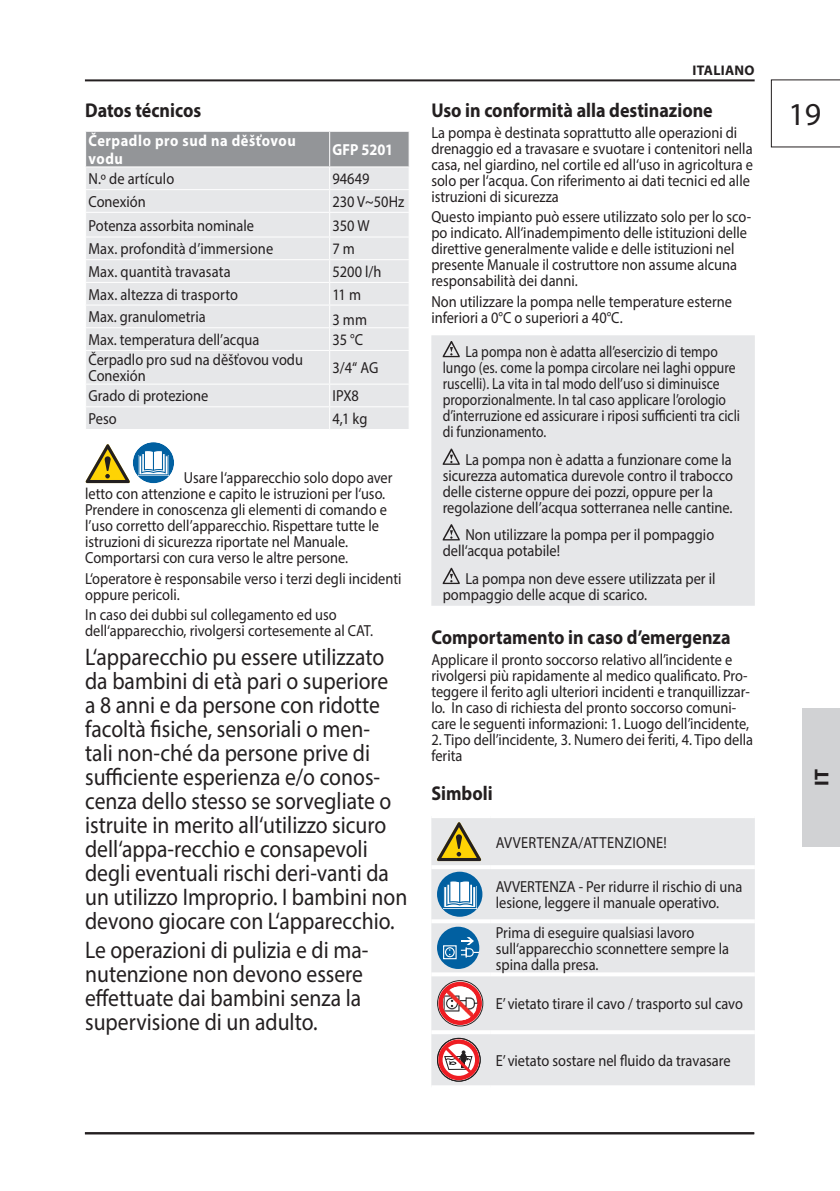
<style>
.page{position:relative;width:840px;height:1191px;background:#fff}
.page>*{position:absolute;margin:0;border:0;box-sizing:border-box;transform-origin:0 0}
.t1{font:32px "Myriad Pro";color:#231f20}
.t2{font:24px/24px "Myriad Pro";color:#231f20;scale:.9 1}
.t3{font:700 20px "Myriad Pro";color:#231f20;scale:.9 1}
.t4{font:700 20px "Myriad Pro";color:#231f20}
.t5{font:16px/16px "Myriad Pro";color:#231f20;scale:.9 1}
.t6{font:16px/16px "Myriad Pro";color:#231f20;scale:.85 1}
.t7{font:700 16px/18px "Myriad Pro";letter-spacing:.04em;color:#fff;scale:.9 1}
.t8{font:16px "Myriad Pro";letter-spacing:.02em;color:#231f20;scale:.9 1}
.t9{font:700 14px "Myriad Pro";letter-spacing:.02em;color:#231f20}
</style>
<div class="page">
<hr style="left:85px;top:1132px;width:668px;height:2px;background:#231f20">
<hr style="left:85px;top:79px;width:669px;height:2px;background:#231f20">
<svg style="left:770px;top:79px;width:69px;height:69px"></svg>
<hr style="left:839px;top:708px;width:1px;height:138px;background:#d1d2d4">
<div style="left:801px;top:708px;width:38px;height:138px;background:#d1d2d4"></div>
<div style="left:86px;top:351px;width:322px;height:78px;background:#e6e7e9"></div>
<svg style="left:85px;top:131px;width:324px;height:219px;background:#dadbdd"></svg>
<hr style="left:329px;top:351px;width:1px;height:32px;background:#fff">
<hr style="left:85px;top:383px;width:244px;height:1px;background:#fff">
<hr style="left:329px;top:383px;width:80px;height:1px;background:#fff">
<hr style="left:85px;top:406px;width:244px;height:1px;background:#fff">
<hr style="left:329px;top:406px;width:80px;height:1px;background:#fff">
<svg style="left:329px;top:384px;width:1px;height:45px"></svg>
<svg style="left:408px;top:385px;width:1px;height:44px"></svg>
<div style="left:133px;top:442px;width:41px;height:41px;background:#0160a1;border-radius:50%"></div>
<svg style="left:138px;top:450px;width:30px;height:25px"></svg>
<svg style="left:86px;top:444px;width:44px;height:39px"></svg>
<div style="left:431px;top:335px;width:323px;height:271px;background:#e6e7e9"></div>
<svg style="left:442px;top:341px;width:17px;height:16px"></svg>
<svg style="left:442px;top:448px;width:17px;height:17px"></svg>
<svg style="left:442px;top:524px;width:17px;height:16px"></svg>
<svg style="left:442px;top:568px;width:17px;height:16px"></svg>
<div style="left:431px;top:818px;width:323px;height:267px;background:#e6e7e9"></div>
<hr style="left:431px;top:865px;width:59px;height:4px;background:#fff">
<hr style="left:490px;top:865px;width:264px;height:4px;background:#fff">
<hr style="left:431px;top:919px;width:59px;height:4px;background:#fff">
<hr style="left:490px;top:919px;width:264px;height:4px;background:#fff">
<hr style="left:431px;top:972px;width:59px;height:4px;background:#fff">
<hr style="left:490px;top:972px;width:264px;height:4px;background:#fff">
<hr style="left:431px;top:1030px;width:59px;height:4px;background:#fff">
<hr style="left:490px;top:1030px;width:264px;height:4px;background:#fff">
<svg style="left:437px;top:822px;width:44px;height:39px;background:#b9ac73"></svg>
<svg style="left:437px;top:871px;width:45px;height:45px"></svg>
<svg style="left:443px;top:880px;width:33px;height:28px"></svg>
<div style="left:437px;top:926px;width:42px;height:43px;background:#0160a1;border-radius:50%"></div>
<div style="left:443px;top:945px;width:13px;height:14px;border:1px solid #fff"></div>
<div style="left:445px;top:947px;width:9px;height:10px;border:1px solid #fff;border-radius:50%"></div>
<svg style="left:460px;top:937px;width:19px;height:22px"></svg>
<div style="left:437px;top:980px;width:46px;height:46px;border:1px solid #231f20;border-radius:50%"></div>
<svg style="left:438px;top:981px;width:43px;height:44px"></svg>
<img style="left:442px;top:986px;width:35px;height:34px;border-radius:17px">
<div style="left:437px;top:1038px;width:43px;height:43px;border:1px solid #231f20;border-radius:50%"></div>
<svg style="left:438px;top:1039px;width:41px;height:41px"></svg>
<p class="t3" style="left:85px;top:97px;width:130px">Datos técnicos</p>
<p class="t7" style="left:88px;top:131px;width:232px">Čerpadlo pro sud na děšťovou vodu</p>
<p class="t7" style="left:332px;top:140px;width:69px">GFP 5201</p>
<p class="t5" style="left:88px;top:171px;width:97px">N.º de artículo</p>
<p class="t5" style="left:332px;top:171px;width:43px">94649</p>
<p class="t5" style="left:88px;top:193px;width:65px">Conexión</p>
<p class="t5" style="left:332px;top:193px;width:81px">230 V~50Hz</p>
<p class="t5" style="left:88px;top:217px;width:185px">Potenza assorbita nominale</p>
<p class="t5" style="left:332px;top:217px;width:43px">350 W</p>
<p class="t5" style="left:88px;top:241px;width:207px">Max. profondità d’immersione</p>
<p class="t5" style="left:332px;top:241px;width:26px">7 m</p>
<p class="t5" style="left:88px;top:263px;width:159px">Max. quantità travasata</p>
<p class="t5" style="left:332px;top:263px;width:56px">5200 l/h</p>
<p class="t5" style="left:88px;top:286px;width:168px">Max. altezza di trasporto</p>
<p class="t5" style="left:332px;top:286px;width:33px">11 m</p>
<p class="t5" style="left:88px;top:309px;width:132px">Max. granulometria</p>
<p class="t5" style="left:332px;top:311px;width:40px">3 mm</p>
<p class="t5" style="left:88px;top:331px;width:191px">Max. temperatura dell’acqua</p>
<p class="t5" style="left:332px;top:331px;width:36px">35 °C</p>
<p class="t5" style="left:88px;top:352px;width:240px">Čerpadlo pro sud na děšťovou vodu<br>Conexión</p>
<p class="t5" style="left:332px;top:360px;width:52px">3/4“ AG</p>
<p class="t5" style="left:88px;top:388px;width:135px">Grado di protezione</p>
<p class="t5" style="left:332px;top:388px;width:31px">IPX8</p>
<p class="t5" style="left:88px;top:410px;width:33px">Peso</p>
<p class="t5" style="left:332px;top:410px;width:40px">4,1 kg</p>
<p class="t5" style="left:85px;top:470px;width:343px;text-indent:99px">Usare l‘apparecchio solo dopo aver letto con attenzione e capito le istruzioni per l‘uso.<br>Prendere in conoscenza gli elementi di comando e l’uso corretto dell’apparecchio. Rispettare tutte le istruzioni di sicurezza riportate nel Manuale.<br>Comportarsi con cura verso le altre persone.</p>
<p class="t5" style="left:85px;top:570px;width:353px">L‘operatore è responsabile verso i terzi degli incidenti oppure pericoli.</p>
<p class="t5" style="left:85px;top:607px;width:321px">In caso dei dubbi sul collegamento ed uso dell‘apparecchio, rivolgersi cortesemente al CAT.</p>
<p class="t2" style="left:85px;top:644px;width:359px">L‘apparecchio pu essere utilizzato da bambini di età pari o superiore<br>a 8 anni e da persone con ridotte facoltà fisiche, sensoriali o men-<br>tali non-ché da persone prive di sufficiente esperienza e/o conos&shy;cenza dello stesso se sorvegliate o istruite in merito all‘utilizzo sicuro dell‘appa-recchio e consapevoli degli eventuali rischi deri-vanti da un utilizzo Improprio. I bambini non devono giocare con L‘apparecchio.</p>
<h2 class="t2" style="left:85px;top:937px;width:316px">Le operazioni di pulizia e di ma&shy;nutenzione non devono essere effettuate dai bambini senza la supervisione di un adulto.</h2>
<p class="t9" style="left:692px;top:61px;width:63px">ITALIANO</p>
<p class="t3" style="left:431px;top:97px;width:314px">Uso in conformità alla destinazione</p>
<p class="t5" style="left:431px;top:124px;width:359px">La pompa è destinata soprattutto alle operazioni di drenaggio ed a travasare e svuotare i contenitori nella casa, nel giardino, nel cortile ed all‘uso in agricoltura e solo per l‘acqua. Con riferimento ai dati tecnici ed alle istruzioni di sicurezza</p>
<p class="t5" style="left:431px;top:208px;width:356px">Questo impianto può essere utilizzato solo per lo sco&shy;po indicato. All‘inadempimento delle istituzioni delle direttive generalmente valide e delle istituzioni nel presente Manuale il costruttore non assume alcuna responsabilità dei danni.</p>
<p class="t5" style="left:431px;top:293px;width:335px">Non utilizzare la pompa nelle temperature esterne inferiori a 0°C o superiori a 40°C.</p>
<p class="t6" style="left:442px;top:343px;width:351px;text-indent:23px">La pompa non è adatta all’esercizio di tempo lungo (es. come la pompa circolare nei laghi oppure ruscelli). La vita in tal modo dell’uso si diminuisce proporzionalmente. In tal caso applicare l’orologio d’interruzione ed assicurare i riposi sufficienti tra cicli di funzionamento.</p>
<p class="t5" style="left:442px;top:451px;width:324px;text-indent:23px">La pompa non è adatta a funzionare come la sicurezza automatica durevole contro il trabocco delle cisterne oppure dei pozzi, oppure per la regolazione dell’acqua sotterranea nelle cantine.</p>
<p class="t5" style="left:442px;top:527px;width:303px;text-indent:23px">Non utilizzare la pompa per il pompaggio dell‘acqua potabile!</p>
<p class="t5" style="left:442px;top:570px;width:304px;text-indent:23px">La pompa non deve essere utilizzata per il pompaggio delle acque di scarico.</p>
<p class="t3" style="left:431px;top:624px;width:334px">Comportamento in caso d’emergenza</p>
<p class="t5" style="left:431px;top:651px;width:355px">Applicare il pronto soccorso relativo all’incidente e rivolgersi più rapidamente al medico qualificato. Pro&shy;teggere il ferito agli ulteriori incidenti e tranquillizzar&shy;lo. In caso di richiesta del pronto soccorso comuni&shy;care le seguenti informazioni: 1. Luogo dell’incidente,</p>
<p class="t5" style="left:431px;top:731px;width:359px">2. Tipo dell’incidente, 3. Numero dei feriti, 4. Tipo della ferita</p>
<p class="t3" style="left:431px;top:780px;width:70px">Simboli</p>
<p class="t8" style="left:495px;top:832px;width:191px">AVVERTENZA/ATTENZIONE!</p>
<p class="t5" style="left:495px;top:878px;width:275px">AVVERTENZA - Per ridurre il rischio di una lesione, leggere il manuale operativo.</p>
<p class="t5" style="left:495px;top:924px;width:260px">Prima di eseguire qualsiasi lavoro sull‘apparecchio sconnettere sempre la spina dalla presa.</p>
<p class="t5" style="left:495px;top:995px;width:276px">E’ vietato tirare il cavo / trasporto sul cavo</p>
<p class="t5" style="left:495px;top:1052px;width:262px">E’ vietato sostare nel fluido da travasare</p>
<h1 class="t1" style="left:788px;top:95px;width:34px">19</h1>
<p class="t4" style="left:808px;top:786px;width:19px;rotate:-90deg">IT</p>
<p class="t4" style="left:808px;top:784px;width:15px;rotate:-90deg">D</p>
</div>
